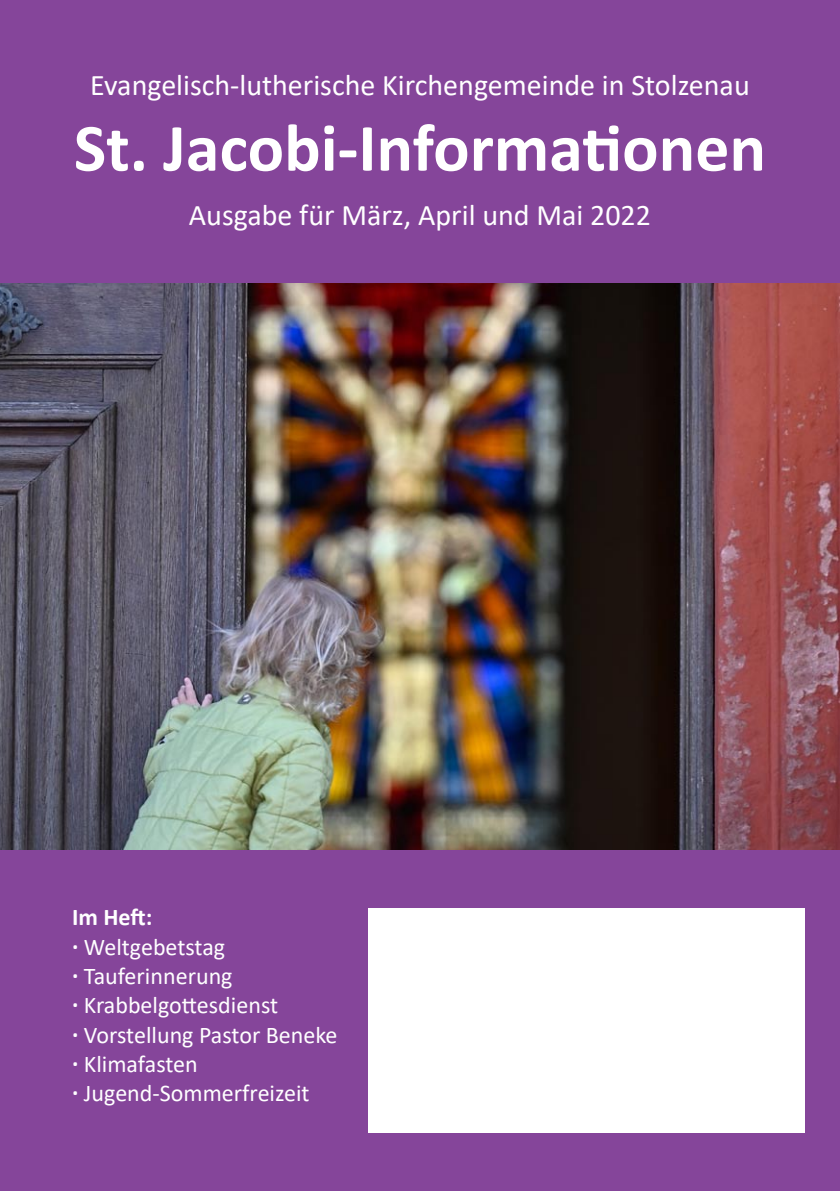
<style>
.page{position:relative;width:840px;height:1191px;background:#fff}
.page>*{position:absolute;margin:0;border:0;box-sizing:border-box;transform-origin:0 0}
.t1{font:700 68px "Calibri";color:#fff}
.t2{font:30px "Calibri";color:#fff}
.t3{font:24px/29.2px "Calibri";color:#fff}
.s1{font-weight:700}
</style>
<div class="page">
<div style="left:0;top:0;width:839px;height:283px;background:#85459a"></div>
<img style="left:0;top:283px;width:839px;height:567px">
<div style="left:0;top:850px;width:839px;height:341px;background:#85459a"></div>
<div style="left:368px;top:908px;width:435px;height:225px;background:#fff"></div>
<p class="t2" style="left:90px;top:64px;width:660px">Evangelisch-lutherische Kirchengemeinde in Stolzenau</p>
<h1 class="t1" style="left:74px;top:100px;width:693px">St. Jacobi-Informationen</h1>
<p class="t2" style="left:189px;top:194px;width:463px">Ausgabe für März, April und Mai 2022</p>
<p class="t3" style="left:72px;top:902px;width:267px"><span class="s1">Im Heft:<br></span><sup>.</sup> Weltgebetstag<br><sup>.</sup> Tauferinnerung<br><sup>.</sup> Krabbelgottesdienst<br><sup>.</sup> Vorstellung Pastor Beneke <sup>.</sup> Klimafasten<br><sup>.</sup> Jugend-Sommerfreizeit</p>
</div>
